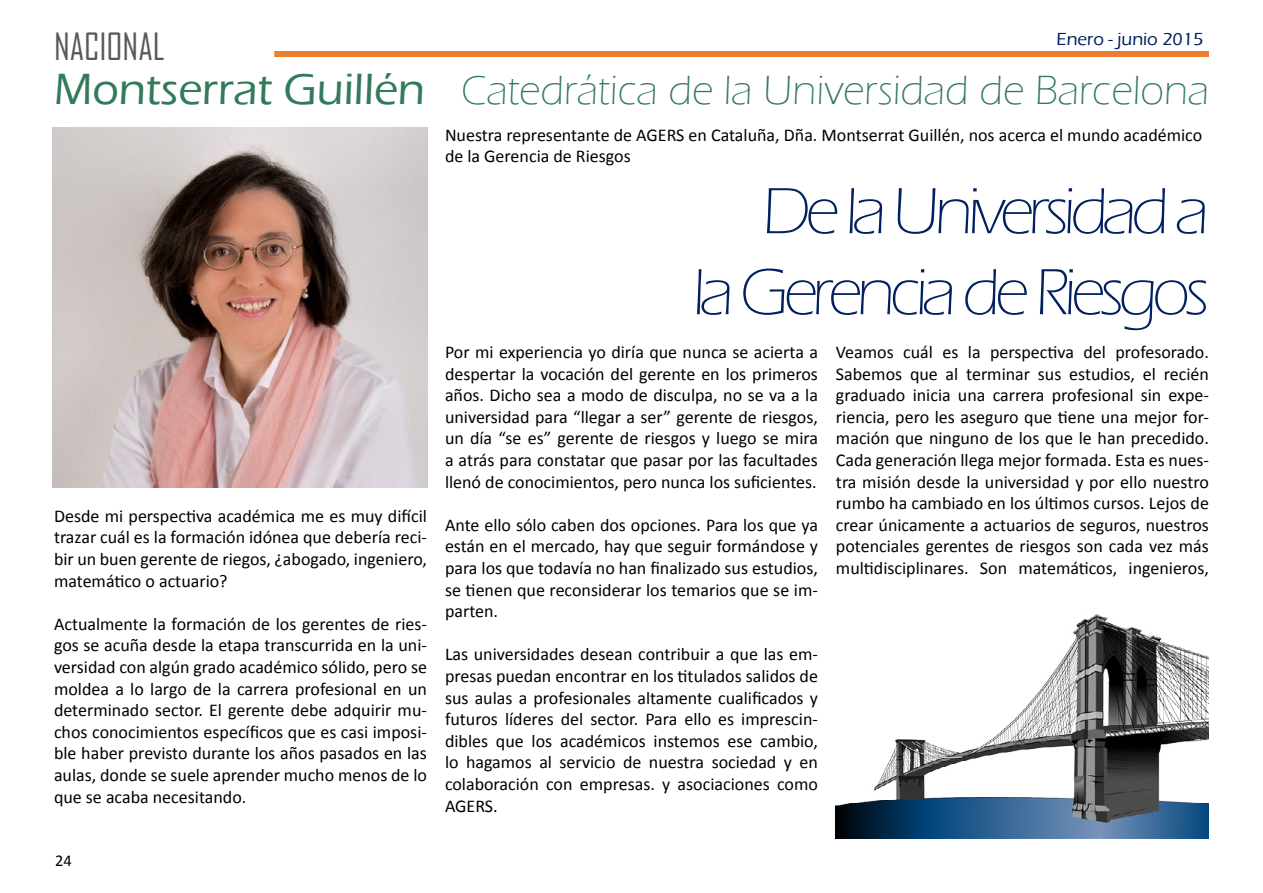
<style>
.page{position:relative;width:1263px;height:893px;background:#fff}
.page>*{position:absolute;margin:0;border:0;box-sizing:border-box;transform-origin:0 0}
.t1{font:300 67.5px/81px "Eras ITC";letter-spacing:-.08em;color:#002060;text-align:right}
.t2{font:300 42px "Eras ITC";color:#337959}
.t3{font:36px "Agency FB";color:#595959}
.t4{font:18px/21.6px "Calibri";color:#000;text-align:justify}
.t5{font:500 18px "Eras ITC";color:#002060}
.t6{font:16.5px "Calibri";color:#000}
.s1{font-weight:500;font-size:45px;color:#327a5a}
</style>
<div class="page">
<div style="left:274px;top:51px;width:935px;height:6px;background:#ed7d31"></div>
<img style="left:53px;top:127px;width:374px;height:360px">
<img style="left:836px;top:614px;width:373px;height:225px">
<h3 class="t3" style="left:54px;top:25px;width:112px">NACIONAL</h3>
<p class="t5" style="left:1056px;top:29px;width:148px">Enero - junio 2015</p>
<h2 class="t2" style="left:54px;top:67px;width:1156px"><span class="s1">Montserrat Guillén</span> Catedrática de la Universidad de Barcelona</h2>
<p class="t4" style="left:445px;top:124px;width:759px">Nuestra representante de AGERS en Cataluña, Dña. Montserrat Guillén, nos acerca el mundo académico de la Gerencia de Riesgos</p>
<p class="t4" style="left:54px;top:505px;width:374px">Desde mi perspectiva académica me es muy difícil trazar cuál es la formación idónea que debería reci&shy;bir un buen gerente de riegos, ¿abogado, ingeniero, matemático o actuario?</p>
<p class="t4" style="left:54px;top:613px;width:374px">Actualmente la formación de los gerentes de ries&shy;gos se acuña desde la etapa transcurrida en la uni&shy;versidad con algún grado académico sólido, pero se moldea a lo largo de la carrera profesional en un determinado sector. El gerente debe adquirir mu&shy;chos conocimientos específicos que es casi imposi&shy;ble haber previsto durante los años pasados en las aulas, donde se suele aprender mucho menos de lo que se acaba necesitando.</p>
<p class="t6" style="left:55px;top:850px;width:18px">24</p>
<h1 class="t1" style="left:693px;top:171px;width:518px">De la Universidad a<br>la Gerencia de Riesgos</h1>
<p class="t4" style="left:445px;top:341px;width:374px">Por mi experiencia yo diría que nunca se acierta a despertar la vocación del gerente en los primeros años. Dicho sea a modo de disculpa, no se va a la universidad para “llegar a ser” gerente de riesgos, un día “se es” gerente de riesgos y luego se mira a atrás para constatar que pasar por las facultades llenó de conocimientos, pero nunca los suficientes.</p>
<p class="t4" style="left:445px;top:514px;width:374px">Ante ello sólo caben dos opciones. Para los que ya están en el mercado, hay que seguir formándose y para los que todavía no han finalizado sus estudios, se tienen que reconsiderar los temarios que se im&shy;parten.</p>
<p class="t4" style="left:445px;top:644px;width:374px">Las universidades desean contribuir a que las em&shy;presas puedan encontrar en los titulados salidos de sus aulas a profesionales altamente cualificados y futuros líderes del sector. Para ello es imprescin&shy;dibles que los académicos instemos ese cambio, lo hagamos al servicio de nuestra sociedad y en colaboración con empresas. y asociaciones como AGERS.</p>
<p class="t4" style="left:836px;top:341px;width:374px">Veamos cuál es la perspectiva del profesorado.<br>Sabemos que al terminar sus estudios, el recién graduado inicia una carrera profesional sin expe&shy;riencia, pero les aseguro que tiene una mejor for&shy;mación que ninguno de los que le han precedido.<br>Cada generación llega mejor formada. Esta es nues&shy;tra misión desde la universidad y por ello nuestro rumbo ha cambiado en los últimos cursos. Lejos de crear únicamente a actuarios de seguros, nuestros potenciales gerentes de riesgos son cada vez más multidisciplinares. Son matemáticos, ingenieros,</p>
</div>
